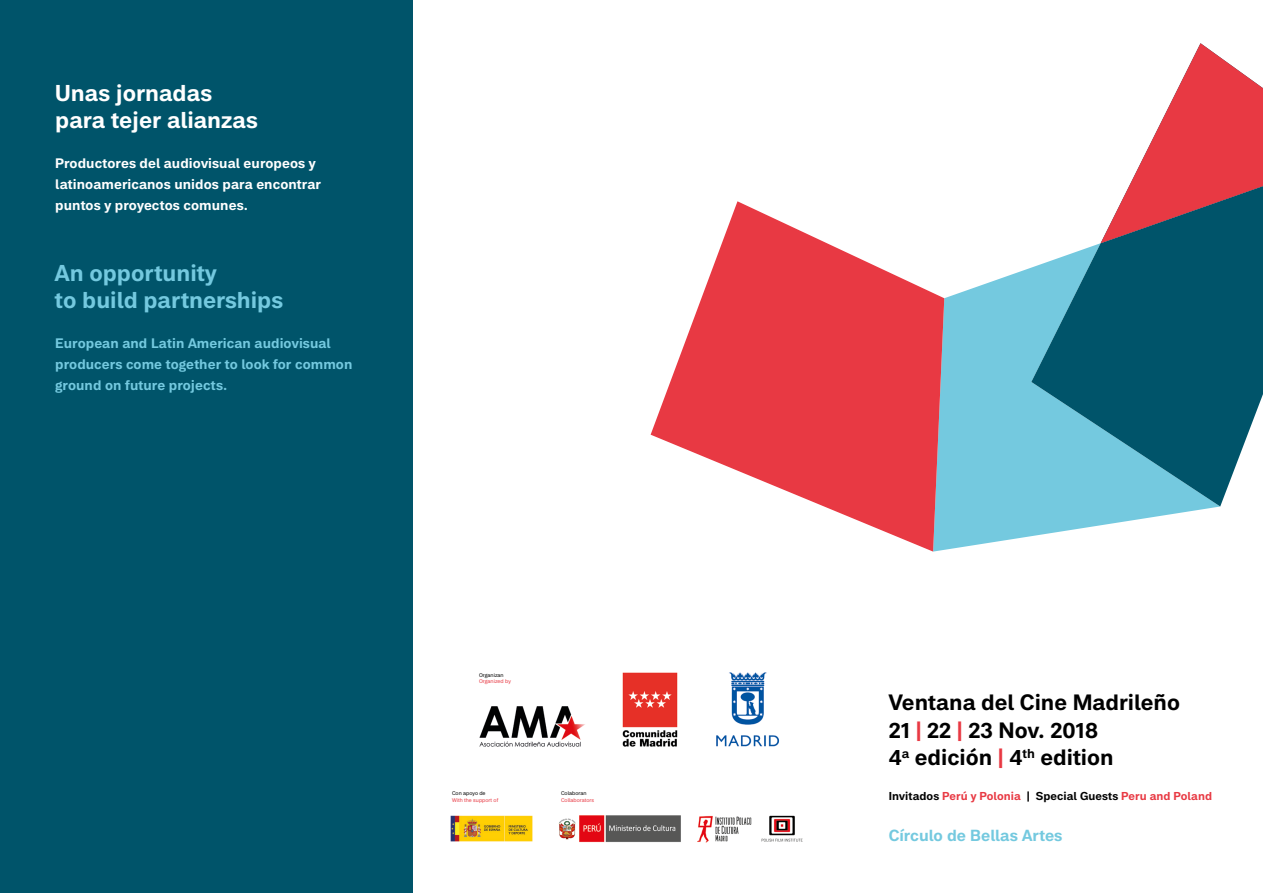
<style>
.page{position:relative;width:1263px;height:893px;background:#fff}
.page>*{position:absolute;margin:0;border:0;box-sizing:border-box;transform-origin:0 0}
.t1{font:700 22.5px/27px "Peter";color:#74c9df}
.t2{font:700 22.5px/27px "Peter";color:#fff}
.t3{font:700 21.75px/27.8px "Peter";color:#000}
.t4{font:700 15.75px "Peter";color:#74c9df}
.t5{font:700 13.5px/21px "Peter";letter-spacing:.005em;color:#74c9df}
.t6{font:700 13.5px/21px "Peter";letter-spacing:.005em;color:#fff}
.t7{font:700 11.25px "Peter";letter-spacing:.005em;color:#e83943}
.t8{font:5.25px "Peter";letter-spacing:.005em;color:#e83943}
.t9{font:5.25px "Peter";letter-spacing:.005em;color:#000}
.s1{color:#e83943}
.s2{color:#000}
</style>
<div class="page">
<div style="left:0;top:0;width:412px;height:893px;background:#00546a"></div>
<svg style="left:944px;top:267px;width:276px;height:283px;fill:#74c9df"></svg>
<svg style="left:1031px;top:243px;width:232px;height:263px;background:#2b7b90"></svg>
<svg style="left:1100px;top:43px;width:163px;height:200px"></svg>
<svg style="left:651px;top:201px;width:293px;height:351px;fill:#e83943"></svg>
<img style="left:479px;top:706px;width:106px;height:41px">
<img style="left:716px;top:672px;width:63px;height:75px">
<img style="left:622px;top:672px;width:56px;height:75px">
<img style="left:451px;top:815px;width:81px;height:27px">
<img style="left:558px;top:815px;width:123px;height:27px">
<img style="left:697px;top:815px;width:55px;height:28px">
<img style="left:761px;top:815px;width:42px;height:27px">
<h1 class="t2" style="left:55px;top:79px;width:204px">Unas jornadas para tejer alianzas</h1>
<p class="t6" style="left:55px;top:153px;width:267px">Productores del audiovisual europeos y latinoamericanos unidos para encontrar puntos y proyectos comunes.</p>
<h1 class="t1" style="left:55px;top:259px;width:230px">An opportunity<br>to build partnerships</h1>
<p class="t5" style="left:55px;top:333px;width:299px">European and Latin American audiovisual producers come together to look for common ground on future projects.</p>
<p class="t9" style="left:479px;top:671px;width:26px">Organizan</p>
<p class="t8" style="left:479px;top:678px;width:33px">Organized by</p>
<p class="t9" style="left:452px;top:790px;width:35px">Con apoyo de</p>
<p class="t8" style="left:452px;top:796px;width:48px">With the support of</p>
<p class="t9" style="left:561px;top:790px;width:27px">Colaboran</p>
<p class="t8" style="left:561px;top:796px;width:34px">Collaborators</p>
<h2 class="t3" style="left:889px;top:688px;width:293px">Ventana del Cine Madrileño<br>21 <span class="s1">|</span> 22 <span class="s1">|</span> 23 Nov. 2018<br>4<sup>a</sup> edición <span class="s1">|</span> 4<sup>th</sup> edition</h2>
<p class="t7" style="left:889px;top:789px;width:325px"><span class="s2">Invitados</span> Perú y Polonia <span class="s2">| Special Guests</span> Peru and Poland</p>
<p class="t4" style="left:889px;top:825px;width:175px">Círculo de Bellas Artes</p>
</div>
